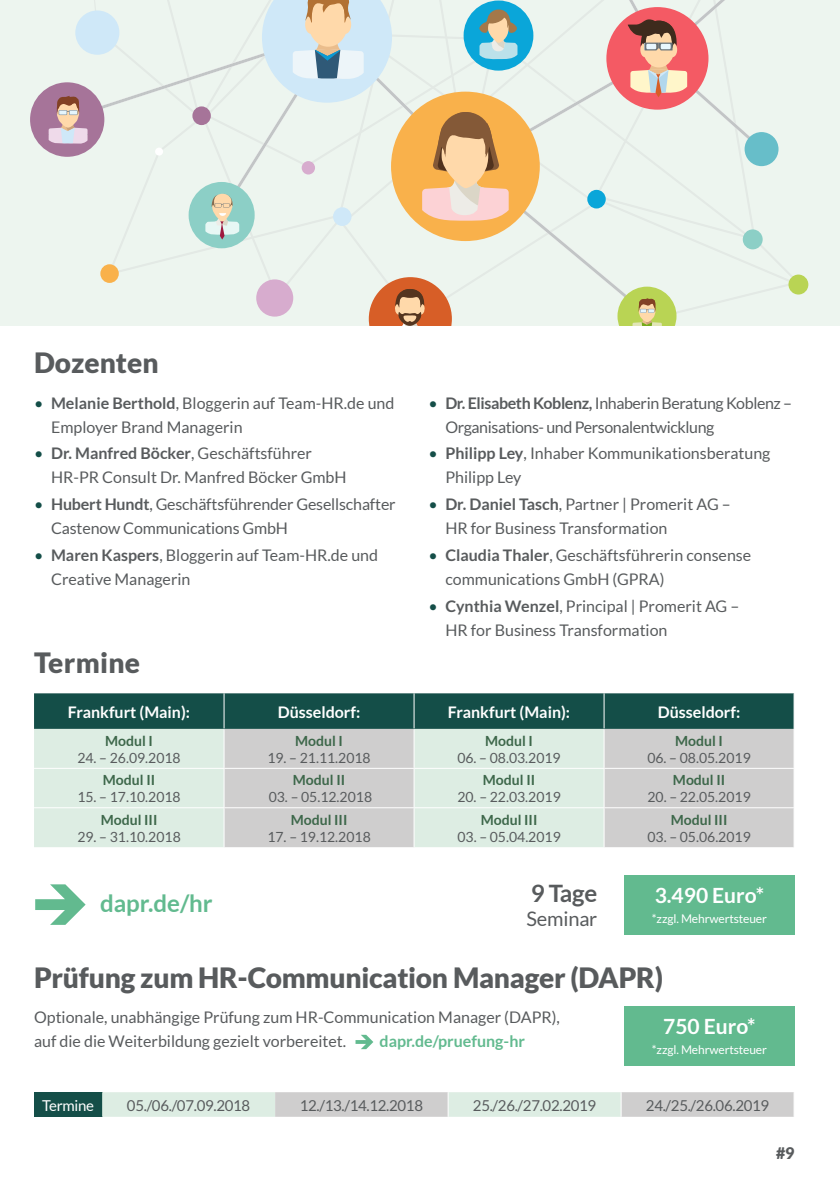
<style>
.page{position:relative;width:840px;height:1191px;background:#fff}
.page>*{position:absolute;margin:0;border:0;box-sizing:border-box;transform-origin:0 0}
.t1{font:900 28px "Lato";letter-spacing:-.01em;color:#585b5d}
.t2{font:900 28px "Lato";letter-spacing:.01em;color:#585b5d}
.t3{font:700 24px "Lato";color:#62ba8f}
.t4{font:700 24px "Lato";color:#585b5d}
.t5{font:700 21px "Lato";color:#fff}
.t6{font:20px "Lato";letter-spacing:-.01em;color:#585b5d}
.t7{font:16px/24px "Lato";color:#585b5d}
.t8{font:16px/24px "Lato";letter-spacing:-.025em;color:#585b5d}
.t9{font:700 16px "Lato";color:#fff}
.t10{font:700 16px "Lato";color:#62ba8f}
.t11{font:900 16px "Lato";color:#585b5d}
.t12{font:15px "Lato";letter-spacing:-.02em;color:#585b5d}
.t13{font:15px "Lato";letter-spacing:-.02em;color:#fff}
.t14{font:14px "Lato";color:#585b5d}
.t15{font:700 14px "Lato";color:#3d674a}
.t16{font:12px "Lato";letter-spacing:-.01em;color:#fff}
.s1{color:#144e48}
.s2{font-weight:700}
</style>
<div class="page">
<div style="left:0;top:0;width:839px;height:325px;background:#edf5ef"></div>
<div style="left:30px;top:82px;width:74px;height:75px;background:#a67499;border-radius:50%"></div>
<div style="left:788px;top:274px;width:19px;height:20px;background:#b9d454;border-radius:50%"></div>
<svg style="left:49px;top:0;width:752px;height:325px"></svg>
<svg style="left:355px;top:1034px;width:18px;height:15px"></svg>
<div style="left:624px;top:1006px;width:170px;height:59px;background:#62ba8f"></div>
<div style="left:34px;top:1092px;width:68px;height:24px;background:#144e48"></div>
<svg style="left:102px;top:1092px;width:692px;height:24px;background:#d6ddd8"></svg>
<div style="left:624px;top:874px;width:170px;height:60px;background:#62ba8f"></div>
<svg style="left:35px;top:884px;width:51px;height:41px"></svg>
<svg style="left:34px;top:693px;width:759px;height:36px;background:#18514b"></svg>
<div style="left:34px;top:729px;width:189px;height:118px;background:#ddede3"></div>
<svg style="left:224px;top:729px;width:569px;height:118px;background:#d3d8d5"></svg>
<hr style="left:223px;top:693px;width:1px;height:35px;background:#fff">
<hr style="left:413px;top:693px;width:1px;height:35px;background:#fff">
<hr style="left:603px;top:693px;width:1px;height:35px;background:#fff">
<hr style="left:413px;top:729px;width:1px;height:39px;background:#fff">
<hr style="left:603px;top:729px;width:1px;height:39px;background:#fff">
<hr style="left:34px;top:768px;width:190px;height:1px;background:#fff">
<hr style="left:224px;top:768px;width:190px;height:1px;background:#fff">
<hr style="left:414px;top:768px;width:189px;height:1px;background:#fff">
<hr style="left:413px;top:769px;width:1px;height:38px;background:#fff">
<hr style="left:603px;top:768px;width:191px;height:1px;background:#fff">
<hr style="left:603px;top:769px;width:1px;height:38px;background:#fff">
<hr style="left:34px;top:807px;width:190px;height:1px;background:#fff">
<hr style="left:224px;top:807px;width:190px;height:1px;background:#fff">
<hr style="left:414px;top:807px;width:189px;height:1px;background:#fff">
<hr style="left:413px;top:808px;width:1px;height:39px;background:#fff">
<hr style="left:603px;top:807px;width:191px;height:1px;background:#fff">
<hr style="left:603px;top:808px;width:1px;height:39px;background:#fff">
<h1 class="t1" style="left:34px;top:346px;width:126px">Dozenten</h1>
<p class="t7" style="left:51px;top:390px;width:345px;text-indent:-17px"><span class="s1">•</span> <span class="s2">Melanie Berthold</span>, Bloggerin auf Team-HR.de und<br>Employer Brand Managerin</p>
<p class="t7" style="left:51px;top:441px;width:297px;text-indent:-17px"><span class="s1">•</span> <span class="s2">Dr. Manfred Böcker</span>, Geschäftsführer<br>HR-PR Consult Dr. Manfred Böcker GmbH</p>
<p class="t7" style="left:51px;top:492px;width:346px;text-indent:-17px"><span class="s1">•</span> <span class="s2">Hubert Hundt</span>, Geschäftsführender Gesellschafter<br>Castenow Communications GmbH</p>
<p class="t7" style="left:51px;top:543px;width:328px;text-indent:-17px"><span class="s1">•</span> <span class="s2">Maren Kaspers</span>, Bloggerin auf Team-HR.de und<br>Creative Managerin</p>
<p class="t8" style="left:445px;top:390px;width:348px;text-indent:-17px"><span class="s1">•</span> <span class="s2">Dr. Elisabeth Koblenz,</span> Inhaberin Beratung Koblenz –<br>Organisations- und Personalentwicklung</p>
<p class="t7" style="left:445px;top:441px;width:326px;text-indent:-17px"><span class="s1">•</span> <span class="s2">Philipp Ley</span>, Inhaber Kommunikationsberatung<br>Philipp Ley</p>
<p class="t7" style="left:445px;top:492px;width:287px;text-indent:-17px"><span class="s1">•</span> <span class="s2">Dr. Daniel Tasch</span>, Partner | Promerit AG –<br>HR for Business Transformation</p>
<p class="t7" style="left:445px;top:543px;width:307px;text-indent:-17px"><span class="s1">•</span> <span class="s2">Claudia Thaler</span>, Geschäftsführerin consense communications GmbH (GPRA)</p>
<p class="t7" style="left:445px;top:594px;width:295px;text-indent:-17px"><span class="s1">•</span> <span class="s2">Cynthia Wenzel</span>, Principal | Promerit AG –<br>HR for Business Transformation</p>
<h1 class="t2" style="left:34px;top:646px;width:108px">Termine</h1>
<p class="t9" style="left:68px;top:702px;width:124px">Frankfurt (Main):</p>
<p class="t9" style="left:277px;top:702px;width:84px">Düsseldorf:</p>
<p class="t9" style="left:447px;top:702px;width:124px">Frankfurt (Main):</p>
<p class="t9" style="left:657px;top:702px;width:84px">Düsseldorf:</p>
<p class="t15" style="left:105px;top:732px;width:49px">Modul I</p>
<p class="t14" style="left:77px;top:750px;width:105px">24. – 26.09.2018</p>
<p class="t15" style="left:295px;top:732px;width:49px">Modul I</p>
<p class="t14" style="left:267px;top:750px;width:105px">19. – 21.11.2018</p>
<p class="t15" style="left:485px;top:732px;width:49px">Modul I</p>
<p class="t14" style="left:457px;top:750px;width:105px">06. – 08.03.2019</p>
<p class="t15" style="left:674px;top:732px;width:49px">Modul I</p>
<p class="t14" style="left:647px;top:750px;width:105px">06. – 08.05.2019</p>
<p class="t15" style="left:103px;top:772px;width:54px">Modul II</p>
<p class="t14" style="left:77px;top:789px;width:105px">15. – 17.10.2018</p>
<p class="t15" style="left:101px;top:811px;width:58px">Modul III</p>
<p class="t14" style="left:77px;top:828px;width:105px">29. – 31.10.2018</p>
<p class="t15" style="left:293px;top:772px;width:54px">Modul II</p>
<p class="t14" style="left:268px;top:789px;width:105px">03. – 05.12.2018</p>
<p class="t15" style="left:290px;top:811px;width:58px">Modul III</p>
<p class="t14" style="left:267px;top:828px;width:105px">17. – 19.12.2018</p>
<p class="t15" style="left:482px;top:772px;width:54px">Modul II</p>
<p class="t14" style="left:457px;top:789px;width:105px">20. – 22.03.2019</p>
<p class="t15" style="left:480px;top:811px;width:58px">Modul III</p>
<p class="t14" style="left:457px;top:828px;width:105px">03. – 05.04.2019</p>
<p class="t15" style="left:672px;top:772px;width:54px">Modul II</p>
<p class="t14" style="left:647px;top:789px;width:105px">20. – 22.05.2019</p>
<p class="t15" style="left:670px;top:811px;width:58px">Modul III</p>
<p class="t14" style="left:647px;top:828px;width:105px">03. – 05.06.2019</p>
<h2 class="t4" style="left:530px;top:879px;width:68px">9 Tage</h2>
<p class="t6" style="left:526px;top:908px;width:72px">Seminar</p>
<h2 class="t3" style="left:100px;top:889px;width:114px">dapr.de/hr</h2>
<h3 class="t5" style="left:654px;top:883px;width:111px">3.490 Euro*</h3>
<p class="t16" style="left:651px;top:912px;width:116px">*zzgl. Mehrwertsteuer</p>
<h1 class="t1" style="left:34px;top:961px;width:630px">Prüfung zum HR-Communication Manager (DAPR)</h1>
<p class="t7" style="left:34px;top:1005px;width:527px">Optionale, unabhängige Prüfung zum HR-Communication Manager (DAPR), auf die die Weiterbildung gezielt vorbereitet.</p>
<h3 class="t5" style="left:662px;top:1014px;width:94px">750 Euro*</h3>
<p class="t16" style="left:651px;top:1043px;width:116px">*zzgl. Mehrwertsteuer</p>
<p class="t10" style="left:379px;top:1032px;width:147px">dapr.de/pruefung-hr</p>
<p class="t13" style="left:42px;top:1096px;width:53px">Termine</p>
<p class="t12" style="left:127px;top:1096px;width:125px">05./06./07.09.2018</p>
<p class="t12" style="left:299px;top:1096px;width:125px">12./13./14.12.2018</p>
<p class="t12" style="left:472px;top:1096px;width:125px">25./26./27.02.2019</p>
<p class="t12" style="left:645px;top:1096px;width:125px">24./25./26.06.2019</p>
<p class="t11" style="left:775px;top:1143px;width:20px">#9</p>
</div>
